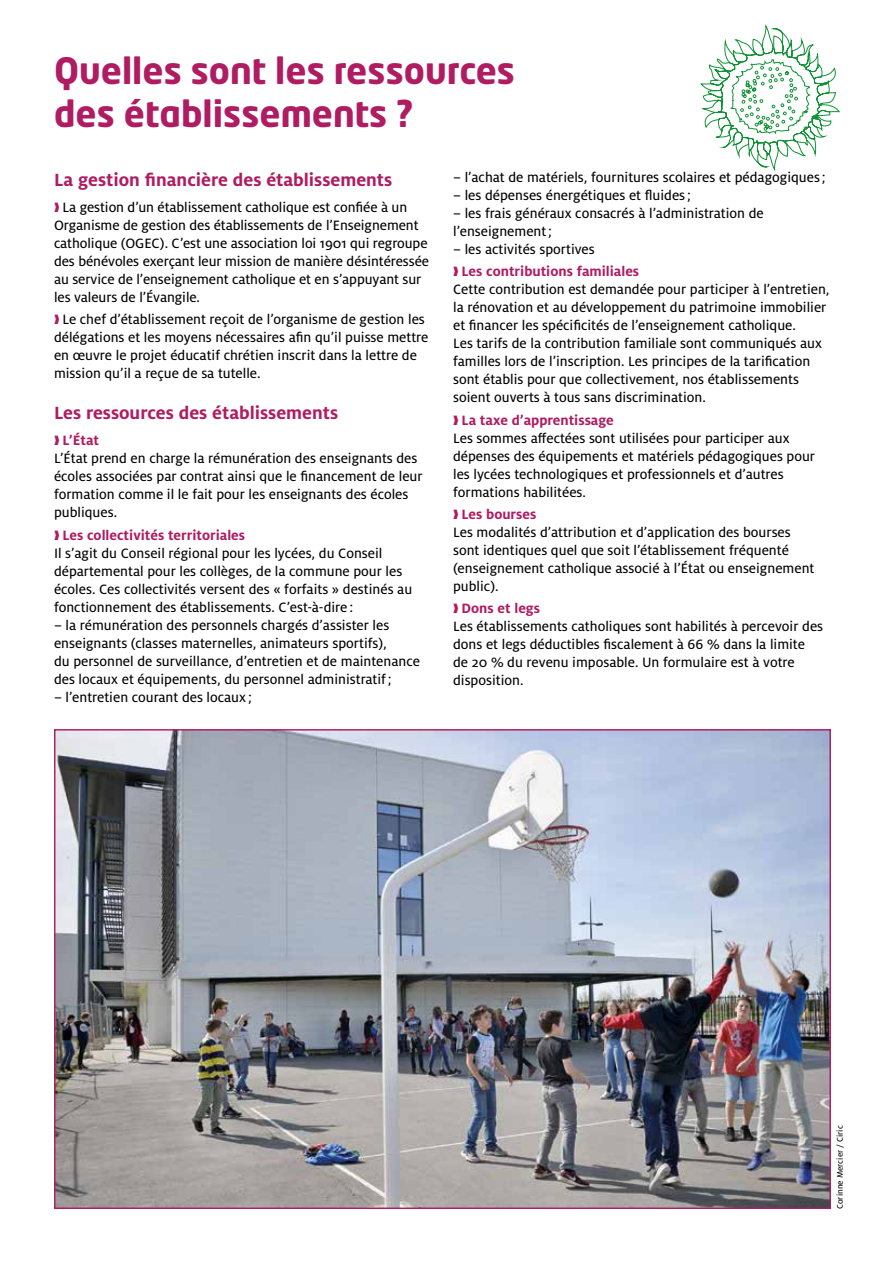
<style>
.page{position:relative;width:885px;height:1263px;background:#fff}
.page>*{position:absolute;margin:0;border:0;box-sizing:border-box;transform-origin:0 0}
.t1{font:700 36px/43.2px "Neo Tech";color:#af1c62}
.t2{font:700 19.5px "Milo OT";color:#af1c62}
.t3{font:15px/18px "Milo OT Text";color:#000}
.t4{font:700 15px "Milo OT";color:#af1c62}
.t5{font:9px "Milo OT Text";color:#000}
.s1{color:#af1c62}
</style>
<div class="page">
<img style="left:56px;top:731px;width:772px;height:476px">
<svg style="left:700px;top:25px;width:139px;height:146px"></svg>
<h1 class="t1" style="left:54px;top:48px;width:462px">Quelles sont les ressources des établissements ?</h1>
<h2 class="t2" style="left:54px;top:168px;width:340px">La gestion financière des établissements</h2>
<p class="t3" style="left:54px;top:199px;width:376px"><span class="s1">→</span> La gestion d’un établissement catholique est confiée à un Organisme de gestion des établissements de l’Enseignement catholique (OGEC). C’est une association loi 1901 qui regroupe des bénévoles exerçant leur mission de manière désintéressée au service de l’enseignement catholique et en s’appuyant sur les valeurs de l’Évangile.</p>
<p class="t3" style="left:54px;top:311px;width:376px"><span class="s1">→</span> Le chef d’établissement reçoit de l’organisme de gestion les délégations et les moyens nécessaires afin qu’il puisse mettre en œuvre le projet éducatif chrétien inscrit dans la lettre de mission qu’il a reçue de sa tutelle.</p>
<h2 class="t2" style="left:54px;top:402px;width:285px">Les ressources des établissements</h2>
<p class="t4" style="left:54px;top:432px;width:47px">→ L’État</p>
<p class="t3" style="left:54px;top:450px;width:370px">L’État prend en charge la rémunération des enseignants des écoles associées par contrat ainsi que le financement de leur formation comme il le fait pour les enseignants des écoles publiques.</p>
<p class="t4" style="left:54px;top:526px;width:193px">→ Les collectivités territoriales</p>
<p class="t3" style="left:54px;top:544px;width:359px">Il s’agit du Conseil régional pour les lycées, du Conseil départemental pour les collèges, de la commune pour les écoles. Ces collectivités versent des « forfaits » destinés au fonctionnement des établissements. C’est-à-dire :</p>
<p class="t3" style="left:54px;top:616px;width:367px">– la rémunération des personnels chargés d’assister les enseignants (classes maternelles, animateurs sportifs),<br>du personnel de surveillance, d’entretien et de maintenance des locaux et équipements, du personnel administratif;</p>
<p class="t3" style="left:54px;top:688px;width:199px">– l’entretien courant des locaux ;</p>
<p class="t3" style="left:453px;top:168px;width:374px">– l’achat de matériels, fournitures scolaires et pédagogiques;</p>
<p class="t3" style="left:453px;top:186px;width:239px">– les dépenses énergétiques et fluides;</p>
<p class="t3" style="left:453px;top:204px;width:312px">– les frais généraux consacrés à l’administration de l’enseignement;</p>
<p class="t3" style="left:453px;top:240px;width:143px">– les activités sportives</p>
<p class="t4" style="left:453px;top:263px;width:187px">→ Les contributions familiales</p>
<p class="t3" style="left:453px;top:281px;width:378px">Cette contribution est demandée pour participer à l’entretien, la rénovation et au développement du patrimoine immobilier et financer les spécificités de l’enseignement catholique.<br>Les tarifs de la contribution familiale sont communiqués aux familles lors de l’inscription. Les principes de la tarification sont établis pour que collectivement, nos établissements soient ouverts à tous sans discrimination.</p>
<p class="t4" style="left:453px;top:411px;width:162px">→ La taxe d’apprentissage</p>
<p class="t3" style="left:453px;top:429px;width:363px">Les sommes affectées sont utilisées pour participer aux dépenses des équipements et matériels pédagogiques pour les lycées technologiques et professionnels et d’autres formations habilitées.</p>
<p class="t4" style="left:453px;top:506px;width:85px">→ Les bourses</p>
<p class="t3" style="left:453px;top:523px;width:363px">Les modalités d’attribution et d’application des bourses sont identiques quel que soit l’établissement fréquenté (enseignement catholique associé à l’État ou enseignement public).</p>
<p class="t4" style="left:453px;top:600px;width:88px">→ Dons et legs</p>
<p class="t3" style="left:453px;top:617px;width:371px">Les établissements catholiques sont habilités à percevoir des dons et legs déductibles fiscalement à 66 % dans la limite de 20 % du revenu imposable. Un formulaire est à votre disposition.</p>
<p class="t5" style="left:835px;top:1209px;width:85px;rotate:-90deg">Corinne Mercier / Ciric</p>
</div>
